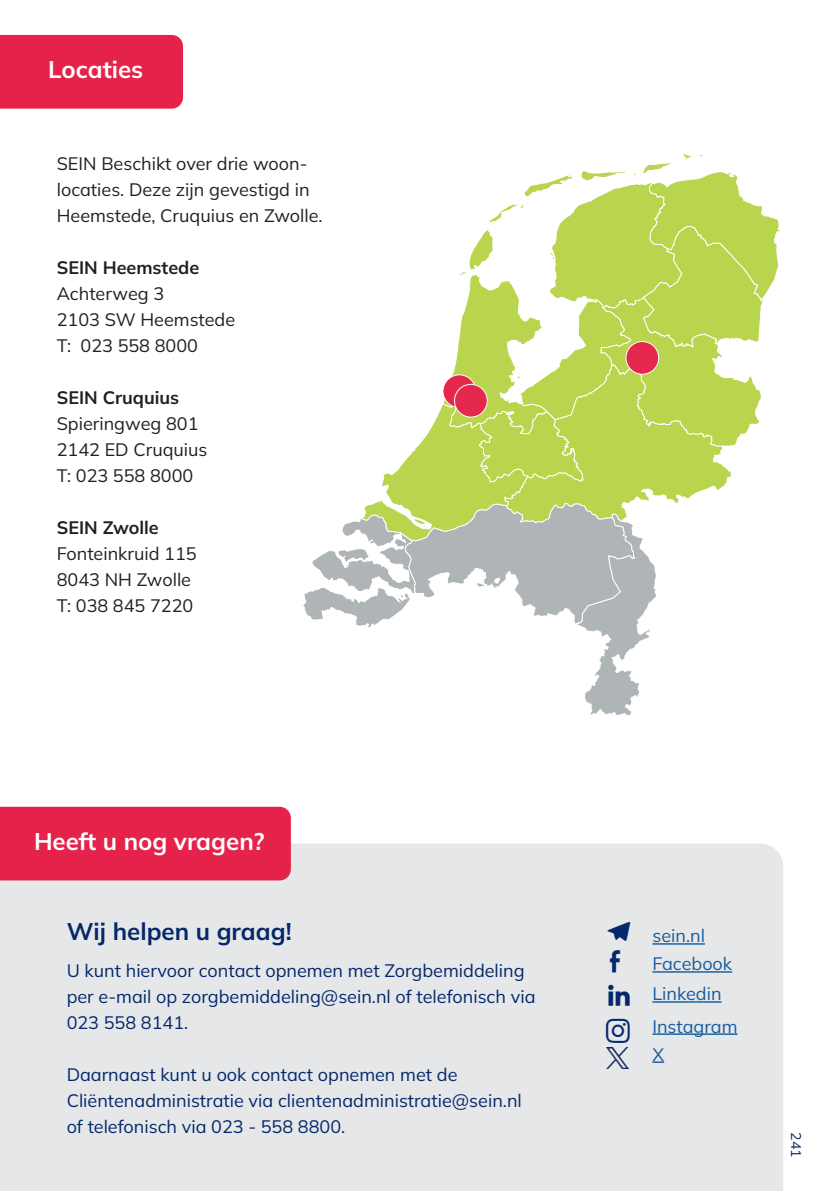
<style>
.page{position:relative;width:840px;height:1191px;background:#fff}
.page>*{position:absolute;margin:0;border:0;box-sizing:border-box;transform-origin:0 0}
.t1{font:48px "Social Media Circled";color:#04286b}
.t2{font:44px "Social Media Circled";color:#04286b}
.t3{font:36px "Social Media Circled";color:#04286b}
.KOP1{font:200 24px "Mulish";color:#fff}
.Tussenkopje_1{font:200 24px "Mulish";color:#04286b}
.BODY{font:200 18px/26px "Mulish";color:#231f20}
.t4{font:200 18px/26px "Mulish";color:#04286b}
.Body-Blauw{font:200 18px/30px "Mulish";color:#175d9e}
.BODY-2{font:200 14px "Mulish";color:#04286b}
</style>
<div class="page">
<div style="left:0;top:844px;width:782px;height:347px;background:#e6e7e9"></div>
<div style="left:0;top:806px;width:291px;height:74px;background:#e5234a"></div>
<svg style="left:303px;top:153px;width:477px;height:562px"></svg>
<div style="left:625px;top:341px;width:33px;height:33px;background:#e5294c;border-radius:50%"></div>
<div style="left:625px;top:341px;width:33px;height:33px;border:1px solid #fff;border-radius:50%"></div>
<div style="left:442px;top:375px;width:33px;height:32px;background:#e5294c;border-radius:50%"></div>
<div style="left:442px;top:374px;width:34px;height:34px;border:1px solid #fff;border-radius:50%"></div>
<div style="left:454px;top:384px;width:33px;height:33px;background:#e5294c;border-radius:50%"></div>
<div style="left:454px;top:384px;width:33px;height:33px;border:1px solid #fff;border-radius:50%"></div>
<div style="left:0;top:35px;width:183px;height:74px;background:#e5234a"></div>
<hr style="left:652px;top:943px;width:52px;height:1px;background:#175d9e">
<hr style="left:652px;top:971px;width:79px;height:1px;background:#175d9e">
<hr style="left:652px;top:1001px;width:69px;height:1px;background:#175d9e">
<hr style="left:652px;top:1033px;width:85px;height:1px;background:#175d9e">
<img style="left:606px;top:1047px;width:21px;height:22px">
<p class="KOP1" style="left:48px;top:53px;width:96px">Locaties</p>
<p class="BODY" style="left:57px;top:150px;width:252px">SEIN Beschikt over drie woon-</p>
<p class="BODY" style="left:57px;top:176px;width:254px">locaties. Deze zijn gevestigd in</p>
<p class="BODY" style="left:57px;top:202px;width:267px">Heemstede, Cruquius en Zwolle.</p>
<p class="BODY" style="left:57px;top:254px;width:180px">SEIN Heemstede<br>Achterweg 3<br>2103 SW Heemstede<br>T: 023 558 8000</p>
<p class="BODY" style="left:57px;top:384px;width:124px">SEIN Cruquius</p>
<p class="BODY" style="left:57px;top:410px;width:143px">Spieringweg 801</p>
<p class="BODY" style="left:57px;top:436px;width:152px">2142 ED Cruquius</p>
<p class="BODY" style="left:57px;top:462px;width:138px">T: 023 558 8000</p>
<p class="BODY" style="left:57px;top:514px;width:103px">SEIN Zwolle</p>
<p class="BODY" style="left:57px;top:540px;width:141px">Fonteinkruid 115</p>
<p class="BODY" style="left:57px;top:566px;width:136px">8043 NH Zwolle</p>
<p class="BODY" style="left:57px;top:592px;width:138px">T: 038 845 7220</p>
<p class="KOP1" style="left:34px;top:825px;width:232px">Heeft u nog vragen?</p>
<p class="Tussenkopje_1" style="left:67px;top:914px;width:226px">Wij helpen u graag!</p>
<p class="t4" style="left:67px;top:957px;width:459px">U kunt hiervoor contact opnemen met Zorgbemiddeling</p>
<p class="t4" style="left:67px;top:983px;width:470px">per e-mail op zorgbemiddeling@sein.nl of telefonisch via<br>023 558 8141.</p>
<p class="t4" style="left:67px;top:1061px;width:456px">Daarnaast kunt u ook contact opnemen met de<br>Cliëntenadministratie via clientenadministratie@sein.nl</p>
<p class="t4" style="left:67px;top:1113px;width:280px">of telefonisch via 023 - 558 8800.</p>
<p class="t2" style="left:597px;top:908px;width:48px">ô</p>
<p class="t3" style="left:596px;top:942px;width:39px">Î</p>
<p class="t1" style="left:592px;top:971px;width:52px">Ì</p>
<p class="Body-Blauw" style="left:652px;top:920px;width:54px">sein.nl</p>
<p class="Body-Blauw" style="left:652px;top:948px;width:81px">Facebook<br>Linkedin</p>
<p class="t2" style="left:595px;top:1008px;width:48px">Ú</p>
<p class="Body-Blauw" style="left:652px;top:1010px;width:87px">Instagram</p>
<p class="Body-Blauw" style="left:652px;top:1038px;width:13px">X</p>
<p class="BODY-2" style="left:805px;top:1132px;width:27px;rotate:90deg">241</p>
</div>
